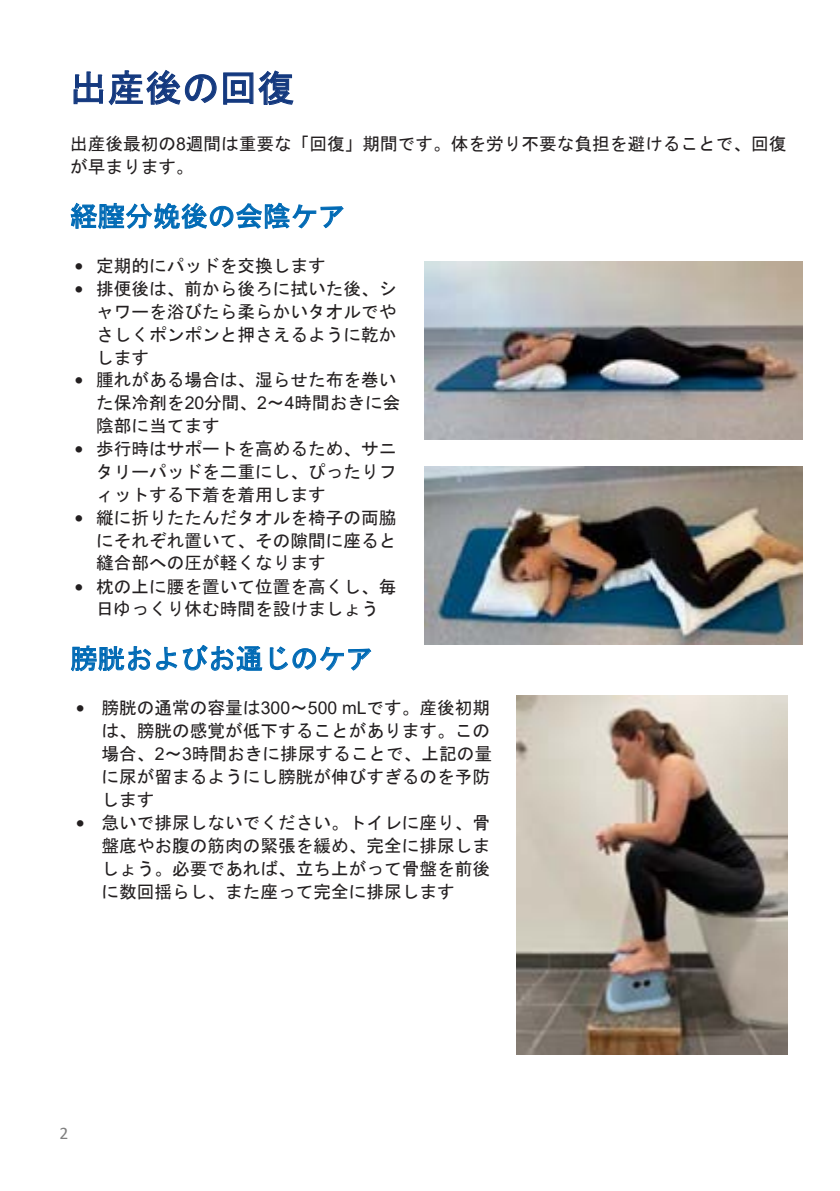
<style>
.page{position:relative;width:840px;height:1191px;background:#fff}
.page>*{position:absolute;margin:0;border:0;box-sizing:border-box;transform-origin:0 0}
.t1{font:37.2px "MS Gothic";letter-spacing:.005em;color:#14397f}
.t2{font:27.6px "MS Gothic";color:#006ab5}
.t3{font:17.6px/22.8px "MS Gothic";color:#231f20;text-align:justify}
.t4{font:17.6px "Calibri";color:#808080}
.s1{font-family:"Arial"}
.s2{font-family:"Verdana"}
</style>
<div class="page">
<img style="left:424px;top:261px;width:378px;height:178px">
<img style="left:424px;top:467px;width:378px;height:178px">
<img style="left:516px;top:695px;width:271px;height:359px">
<h1 class="t1" style="left:70px;top:69px;width:226px">出産後の回復</h1>
<p class="t3" style="left:70px;top:132px;width:717px">出産後最初の<span class="s1">8</span>週間は重要な「回復」期間です。体を労り不要な負担を避けることで、回復が早まります。</p>
<h2 class="t2" style="left:70px;top:202px;width:277px">経膣分娩後の会陰ケア</h2>
<p class="t3" style="left:74px;top:254px;width:253px"><span class="s2">•</span> 定期的にパッドを交換します</p>
<p class="t3" style="left:96px;top:277px;width:301px;text-indent:-22px"><span class="s2">•</span> 排便後は、前から後ろに拭いた後、シャワーを浴びたら柔らかいタオルでやさしくポンポンと押さえるように乾かします</p>
<p class="t3" style="left:96px;top:368px;width:305px;text-align:left;text-indent:-22px"><span class="s2">•</span> 腫れがある場合は、湿らせた布を巻いた保冷剤を<span class="s1">20</span>分間、<span class="s1">2</span>～<span class="s1">4</span>時間おきに会陰部に当てます</p>
<p class="t3" style="left:96px;top:437px;width:301px;text-indent:-22px"><span class="s2">•</span> 歩行時はサポートを高めるため、サニタリーパッドを二重にし、ぴったりフィットする下着を着用します</p>
<p class="t3" style="left:96px;top:506px;width:301px;text-indent:-22px"><span class="s2">•</span> 縦に折りたたんだタオルを椅子の両脇にそれぞれ置いて、その隙間に座ると縫合部への圧が軽くなります</p>
<p class="t3" style="left:74px;top:575px;width:323px;text-align:center"><span class="s2">•</span> 枕の上に腰を置いて位置を高くし、毎日ゆっくり休む時間を設けましょう</p>
<h2 class="t2" style="left:70px;top:644px;width:304px">膀胱およびお通じのケア</h2>
<p class="t3" style="left:101px;top:696px;width:392px;text-indent:-26px"><span class="s2">•</span> 膀胱の通常の容量は<span class="s1">300</span>～<span class="s1">500 mL</span>です。産後初期は、膀胱の感覚が低下することがあります。この場合、<span class="s1">2</span>～<span class="s1">3</span>時間おきに排尿することで、上記の量に尿が留まるようにし膀胱が伸びすぎるのを予防します</p>
<p class="t3" style="left:101px;top:811px;width:390px;text-indent:-26px"><span class="s2">•</span> 急いで排尿しないでください。トイレに座り、骨盤底やお腹の筋肉の緊張を緩め、完全に排尿しましょう。必要であれば、立ち上がって骨盤を前後に数回揺らし、また座って完全に排尿します</p>
<p class="t4" style="left:59px;top:1121px;width:10px">2</p>
</div>
